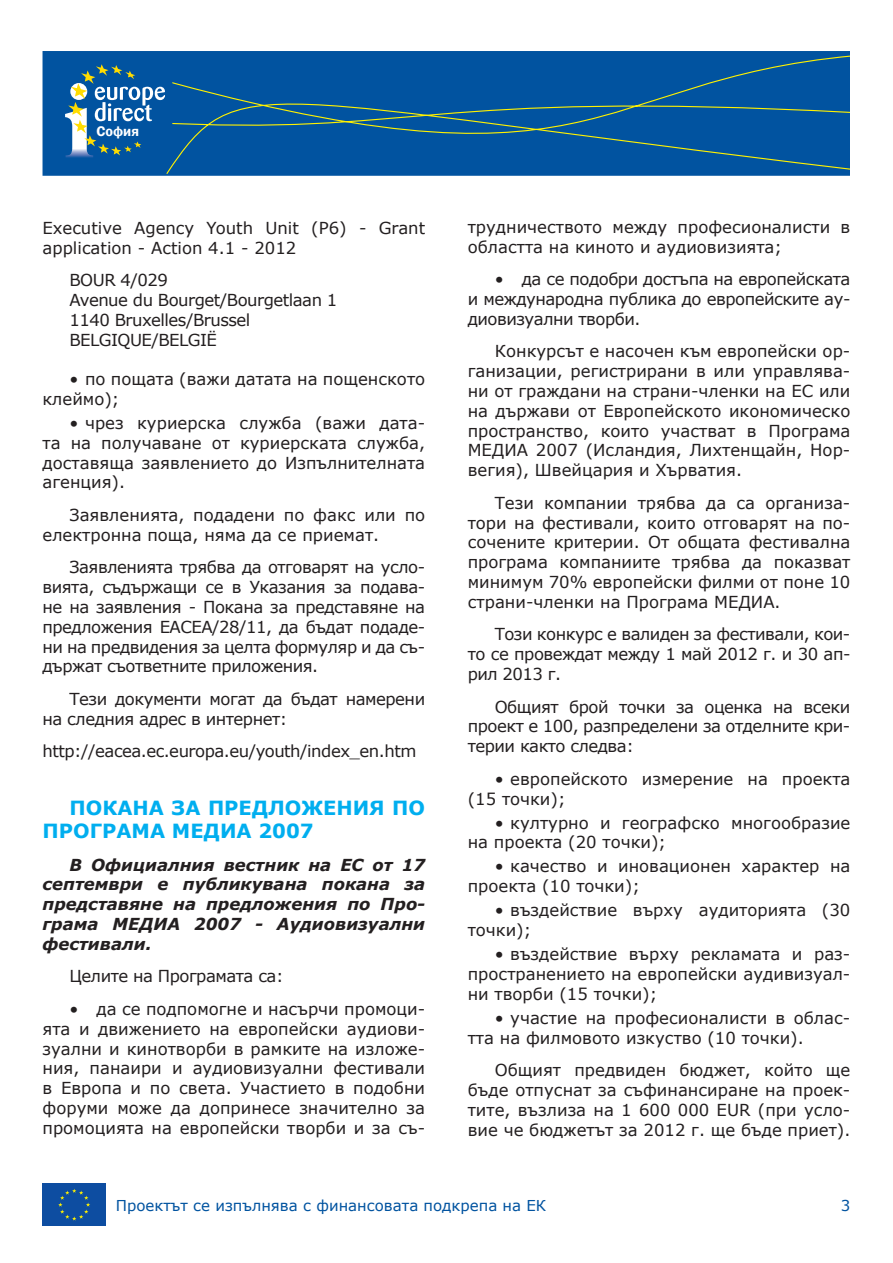
<style>
.page{position:relative;width:893px;height:1263px;background:#fff}
.page>*{position:absolute;margin:0;border:0;box-sizing:border-box;transform-origin:0 0}
.t1{font:700 19.5px/23.4px "Verdana";color:#00aeef}
.t2{font:16.5px/19.8px "Verdana";color:#231f20;text-align:justify}
.t3{font:16.5px/19.8px "Verdana";letter-spacing:-.03em;color:#231f20}
.t4{font:italic 700 16.5px/19.8px "Verdana";color:#231f20;text-align:justify}
.t5{font:15px "Verdana";color:#0153a0}
.t6{font:600 14.25px "Franklin Gothic";color:#fff}
</style>
<div class="page">
<div style="left:43px;top:51px;width:807px;height:125px;background:#0153a0"></div>
<svg style="left:128px;top:55px;width:722px;height:121px"></svg>
<div style="left:57px;top:57px;width:115px;height:110px;background:#0153a0;border-radius:10px"></div>
<svg style="left:65px;top:64px;width:100px;height:94px"></svg>
<div style="left:43px;top:1183px;width:63px;height:43px;background:#0d4da1"></div>
<svg style="left:58px;top:1189px;width:32px;height:31px"></svg>
<p class="t6" style="left:96px;top:123px;width:44px">София</p>
<p class="t2" style="left:42px;top:218px;width:384px">Executive Agency Youth Unit (P6) - Grant application - Action 4.1 - 2012</p>
<p class="t3" style="left:69px;top:270px;width:269px">BOUR 4/029<br>Avenue du Bourget/Bourgetlaan 1<br>1140 Bruxelles/Brussel<br>BELGIQUE/BELGIË</p>
<p class="t2" style="left:42px;top:369px;width:384px;text-indent:27px">• по пощата (важи датата на пощенското клеймо);</p>
<p class="t2" style="left:43px;top:413px;width:384px;text-indent:27px">• чрез куриерска служба (важи дата&shy;та на получаване от куриерската служба, доставяща заявлението до Изпълнителната агенция).</p>
<p class="t2" style="left:43px;top:505px;width:384px;text-indent:27px">Заявленията, подадени по факс или по електронна поща, няма да се приемат.</p>
<p class="t2" style="left:43px;top:557px;width:384px;text-indent:27px">Заявленията трябва да отговарят на усло&shy;вията, съдържащи се в Указания за подава&shy;не на заявления - Покана за представяне на предложения EACEA/28/11, да бъдат подаде&shy;ни на предвидения за целта формуляр и да съ&shy;държат съответните приложения.</p>
<p class="t3" style="left:43px;top:689px;width:384px;text-indent:27px">Тези документи могат да бъдат намерени на следния адрес в интернет:</p>
<p class="t3" style="left:43px;top:741px;width:375px">http://eacea.ec.europa.eu/youth/index_en.htm</p>
<p class="t1" style="left:43px;top:795px;width:384px;text-indent:27px">ПОКАНА ЗА ПРЕДЛОЖЕНИЯ ПО<br>ПРОГРАМА МЕДИА 2007</p>
<p class="t4" style="left:43px;top:854px;width:384px;text-indent:27px">В Официалния вестник на ЕС от 17 септември е публикувана покана за представяне на предложения по Про&shy;грама МЕДИА 2007 - Аудиовизуални фестивали.</p>
<p class="t3" style="left:70px;top:966px;width:216px">Целите на Програмата са:</p>
<p class="t2" style="left:43px;top:999px;width:384px;text-indent:27px">• да се подпомогне и насърчи промоци&shy;ята и движението на европейски аудиови&shy;зуални и кинотворби в рамките на изложе&shy;ния, панаири и аудиовизуални фестивали в Европа и по света. Участието в подобни форуми може да допринесе значително за промоцията на европейски творби и за съ-</p>
<p class="t2" style="left:468px;top:217px;width:384px">трудничеството между професионалисти в областта на киното и аудиовизията;</p>
<p class="t2" style="left:468px;top:269px;width:384px;text-indent:27px">• да се подобри достъпа на европейската и международна публика до европейските ау&shy;диовизуални творби.</p>
<p class="t2" style="left:468px;top:341px;width:384px;text-indent:27px">Конкурсът е насочен към европейски ор&shy;ганизации, регистрирани в или управлява&shy;ни от граждани на страни-членки на ЕС или на държави от Европейското икономическо пространство, които участват в Програма МЕДИА 2007 (Исландия, Лихтенщайн, Нор&shy;вегия), Швейцария и Хърватия.</p>
<p class="t2" style="left:468px;top:493px;width:384px;text-indent:27px">Тези компании трябва да са организа&shy;тори на фестивали, които отговарят на по&shy;сочените критерии. От общата фестивална програма компаниите трябва да показват минимум 70% европейски филми от поне 10 страни-членки на Програма МЕДИА.</p>
<p class="t2" style="left:468px;top:624px;width:384px;text-indent:27px">Този конкурс е валиден за фестивали, кои&shy;то се провеждат между 1 май 2012 г. и 30 ап&shy;рил 2013 г.</p>
<p class="t2" style="left:468px;top:696px;width:384px;text-indent:27px">Общият брой точки за оценка на всеки проект е 100, разпределени за отделните кри&shy;терии както следва:</p>
<p class="t2" style="left:468px;top:769px;width:384px;text-indent:27px">• европейското измерение на проекта (15 точки);</p>
<p class="t2" style="left:468px;top:812px;width:384px;text-indent:27px">• културно и географско многообразие на проекта (20 точки);</p>
<p class="t2" style="left:468px;top:856px;width:384px;text-indent:27px">• качество и иновационен характер на проекта (10 точки);</p>
<p class="t2" style="left:468px;top:900px;width:384px;text-indent:27px">• въздействие върху аудиторията (30 точки);</p>
<p class="t2" style="left:468px;top:944px;width:384px;text-indent:27px">• въздействие върху рекламата и раз&shy;пространението на европейски аудивизуал&shy;ни творби (15 точки);</p>
<p class="t2" style="left:468px;top:1008px;width:384px;text-indent:27px">• участие на професионалисти в облас&shy;тта на филмовото изкуство (10 точки).</p>
<p class="t2" style="left:468px;top:1060px;width:384px;text-indent:27px">Общият предвиден бюджет, който ще бъде отпуснат за съфинансиране на проек&shy;тите, възлиза на 1 600 000 EUR (при усло&shy;вие че бюджетът за 2012 г. ще бъде приет).</p>
<p class="t5" style="left:116px;top:1195px;width:432px">Проектът се изпълнява с финансовата подкрепа на ЕК</p>
<p class="t5" style="left:841px;top:1195px;width:11px">3</p>
</div>
